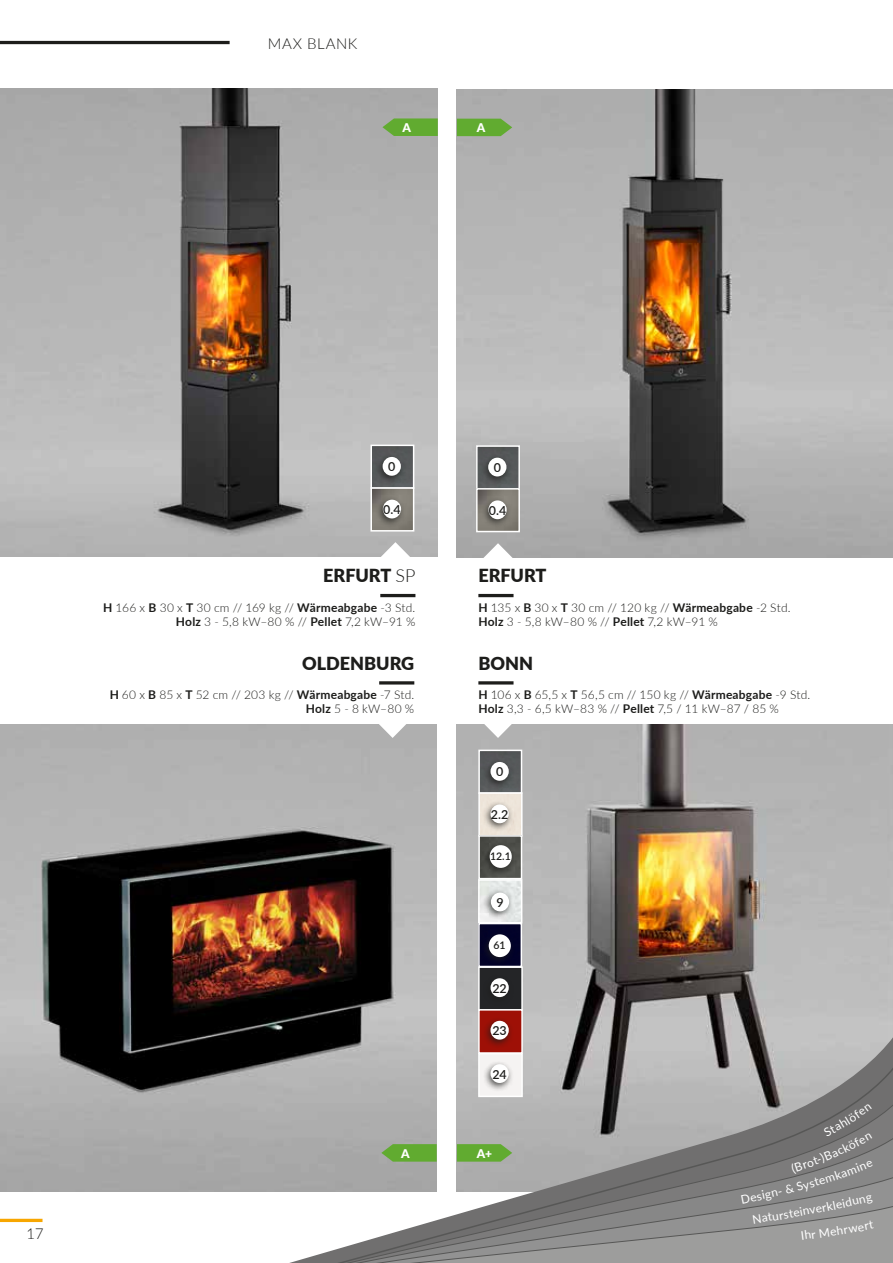
<style>
.page{position:relative;width:893px;height:1263px;background:#fff}
.page>*{position:absolute;margin:0;border:0;box-sizing:border-box;transform-origin:0 0}
.t1{font:900 18px "Lato";color:#1d1d1b}
.t2{font:300 15px "Lato";letter-spacing:.035em;color:#1d1d1b}
.t3{font:600 12.45px "Lato";color:#1d1d1b}
.t4{font:300 12px/14.4px "Lato";letter-spacing:.015em;color:#1d1d1b}
.t5{font:12px "Lato";color:#fff}
.t6{font:900 12px "Lato";color:#fff}
.t7{font:600 10.5px "Lato";color:#1d1d1b}
.s1{font-weight:300}
.s2{font-weight:700}
</style>
<div class="page">
<hr style="left:0;top:41px;width:230px;height:3px;background:#1d1d1b">
<hr style="left:0;top:1219px;width:43px;height:3px;background:#f7a600">
<img style="left:457px;top:89px;width:436px;height:468px">
<img style="left:457px;top:724px;width:436px;height:294px">
<svg style="left:483px;top:724px;width:30px;height:14px"></svg>
<svg style="left:483px;top:543px;width:30px;height:15px"></svg>
<img style="left:0;top:724px;width:437px;height:468px">
<svg style="left:378px;top:724px;width:29px;height:14px"></svg>
<img style="left:481px;top:753px;width:39px;height:211px">
<div style="left:478px;top:750px;width:44px;height:44px;border:2px solid #fff"></div>
<div style="left:478px;top:792px;width:45px;height:45px;border:2px solid #fff"></div>
<div style="left:478px;top:835px;width:44px;height:44px;border:2px solid #fff"></div>
<div style="left:483px;top:801px;width:31px;height:31px;background:#1d1d1b;opacity:.75"></div>
<div style="left:490px;top:804px;width:19px;height:19px;background:#fff;border-radius:50%"></div>
<div style="left:483px;top:758px;width:31px;height:31px;background:#1d1d1b;opacity:.75"></div>
<div style="left:490px;top:762px;width:19px;height:19px;background:#fff;border-radius:50%"></div>
<div style="left:478px;top:879px;width:44px;height:44px;border:2px solid #fff"></div>
<div style="left:483px;top:889px;width:31px;height:31px;background:#1d1d1b;opacity:.75"></div>
<div style="left:491px;top:892px;width:18px;height:19px;background:#fff;border-radius:50%"></div>
<div style="left:482px;top:841px;width:34px;height:36px;background:#1d1d1b;opacity:.75"></div>
<div style="left:490px;top:845px;width:22px;height:23px;background:#fff;border-radius:50%"></div>
<div style="left:478px;top:923px;width:44px;height:44px;border:2px solid #fff"></div>
<div style="left:481px;top:931px;width:35px;height:35px;background:#030327"></div>
<div style="left:489px;top:934px;width:22px;height:23px;background:#fff;border-radius:50%"></div>
<div style="left:478px;top:966px;width:45px;height:45px;background:#242527;border:2px solid #fff"></div>
<div style="left:478px;top:1009px;width:45px;height:45px;background:#9e1006;border:2px solid #fff"></div>
<div style="left:490px;top:978px;width:19px;height:19px;background:#fff;border-radius:50%"></div>
<img style="left:0;top:88px;width:438px;height:468px">
<svg style="left:381px;top:542px;width:29px;height:15px"></svg>
<svg style="left:382px;top:118px;width:56px;height:18px"></svg>
<svg style="left:457px;top:119px;width:55px;height:17px"></svg>
<hr style="left:478px;top:594px;width:35px;height:3px;background:#1d1d1b">
<hr style="left:478px;top:681px;width:35px;height:3px;background:#1d1d1b">
<hr style="left:379px;top:681px;width:35px;height:3px;background:#1d1d1b">
<hr style="left:380px;top:594px;width:35px;height:3px;background:#1d1d1b">
<svg style="left:245px;top:1018px;width:648px;height:245px"></svg>
<svg style="left:292px;top:1051px;width:601px;height:212px;background:#aeadad"></svg>
<svg style="left:293px;top:1092px;width:600px;height:12px;background:#aaa9a9"></svg>
<img style="left:373px;top:448px;width:38px;height:80px">
<div style="left:370px;top:445px;width:44px;height:44px;border:2px solid #fff"></div>
<div style="left:375px;top:453px;width:31px;height:32px;background:#1d1d1b;opacity:.75"></div>
<div style="left:383px;top:457px;width:18px;height:19px;background:#fff;border-radius:50%"></div>
<div style="left:370px;top:487px;width:44px;height:44px;border:2px solid #fff"></div>
<div style="left:375px;top:496px;width:31px;height:31px;background:#1d1d1b;opacity:.75"></div>
<div style="left:383px;top:500px;width:18px;height:18px;background:#fff;border-radius:50%"></div>
<img style="left:479px;top:448px;width:38px;height:81px">
<div style="left:476px;top:445px;width:44px;height:45px;border:2px solid #fff"></div>
<div style="left:480px;top:454px;width:31px;height:31px;background:#1d1d1b;opacity:.75"></div>
<div style="left:488px;top:458px;width:18px;height:18px;background:#fff;border-radius:50%"></div>
<div style="left:476px;top:488px;width:44px;height:44px;border:2px solid #fff"></div>
<div style="left:481px;top:497px;width:30px;height:31px;background:#1d1d1b;opacity:.75"></div>
<div style="left:488px;top:500px;width:19px;height:19px;background:#fff;border-radius:50%"></div>
<svg style="left:293px;top:1104px;width:600px;height:159px;background:#9c9d9b"></svg>
<p class="t2" style="left:268px;top:33px;width:91px">MAX BLANK</p>
<p class="t6" style="left:402px;top:119px;width:10px">A</p>
<p class="t6" style="left:477px;top:119px;width:10px">A</p>
<p class="t3" style="left:388px;top:458px;width:9px">0</p>
<p class="t3" style="left:383px;top:500px;width:19px">0.4</p>
<h1 class="t1" style="left:323px;top:562px;width:94px">ERFURT <span class="s1">SP</span></h1>
<p class="t4" style="left:103px;top:600px;width:314px;text-align:right"><span class="s2">H</span> 166 x <span class="s2">B</span> 30 x <span class="s2">T</span> 30 cm // 169 kg // <span class="s2">Wärmeabgabe</span> -3 Std.<br><span class="s2">Holz</span> 3 - 5,8 kW–80 % // <span class="s2">Pellet</span> 7,2 kW–91 %</p>
<h1 class="t1" style="left:302px;top:649px;width:114px">OLDENBURG</h1>
<p class="t4" style="left:110px;top:687px;width:306px;text-align:right"><span class="s2">H</span> 60 x <span class="s2">B</span> 85 x <span class="s2">T</span> 52 cm // 203 kg // <span class="s2">Wärmeabgabe</span> -7 Std.<br><span class="s2">Holz</span> 5 - 8 kW–80 %</p>
<p class="t2" style="left:26px;top:1223px;width:19px">17</p>
<p class="t6" style="left:401px;top:1144px;width:10px">A</p>
<p class="t3" style="left:494px;top:458px;width:9px">0</p>
<p class="t3" style="left:489px;top:501px;width:19px">0.4</p>
<h1 class="t1" style="left:478px;top:562px;width:70px">ERFURT</h1>
<p class="t4" style="left:478px;top:600px;width:314px"><span class="s2">H</span> 135 x <span class="s2">B</span> 30 x <span class="s2">T</span> 30 cm // 120 kg // <span class="s2">Wärmeabgabe</span> -2 Std.<br><span class="s2">Holz</span> 3 - 5,8 kW–80 % // <span class="s2">Pellet</span> 7,2 kW–91 %</p>
<h1 class="t1" style="left:478px;top:649px;width:56px">BONN</h1>
<p class="t4" style="left:478px;top:687px;width:333px"><span class="s2">H</span> 106 x <span class="s2">B</span> 65,5 x <span class="s2">T</span> 56,5 cm // 150 kg // <span class="s2">Wärmeabgabe</span> -9 Std.<br><span class="s2">Holz</span> 3,3 - 6,5 kW–83 % // <span class="s2">Pellet</span> 7,5 / 11 kW–87 / 85 %</p>
<p class="t3" style="left:496px;top:763px;width:9px">0</p>
<p class="t3" style="left:491px;top:805px;width:19px">2.2</p>
<p class="t7" style="left:490px;top:849px;width:22px">12.1</p>
<p class="t3" style="left:496px;top:893px;width:9px">9</p>
<p class="t7" style="left:493px;top:938px;width:14px">61</p>
<p class="t3" style="left:492px;top:979px;width:16px">22</p>
<p class="t3" style="left:492px;top:1022px;width:16px">23</p>
<p class="t3" style="left:492px;top:1065px;width:16px">24</p>
<p class="t6" style="left:477px;top:1144px;width:17px">A+</p>
<p class="t5" style="left:748px;top:1189px;width:23px;rotate:-12deg">esig</p>
<p class="t5" style="left:751px;top:1211px;width:28px;rotate:-9deg">Natu</p>
<p class="t5" style="left:777px;top:1207px;width:32px;rotate:-10deg">rstein</p>
<p class="t5" style="left:808px;top:1201px;width:25px;rotate:-11deg">verk</p>
<p class="t5" style="left:831px;top:1197px;width:21px;rotate:-12deg">leid</p>
</div>
